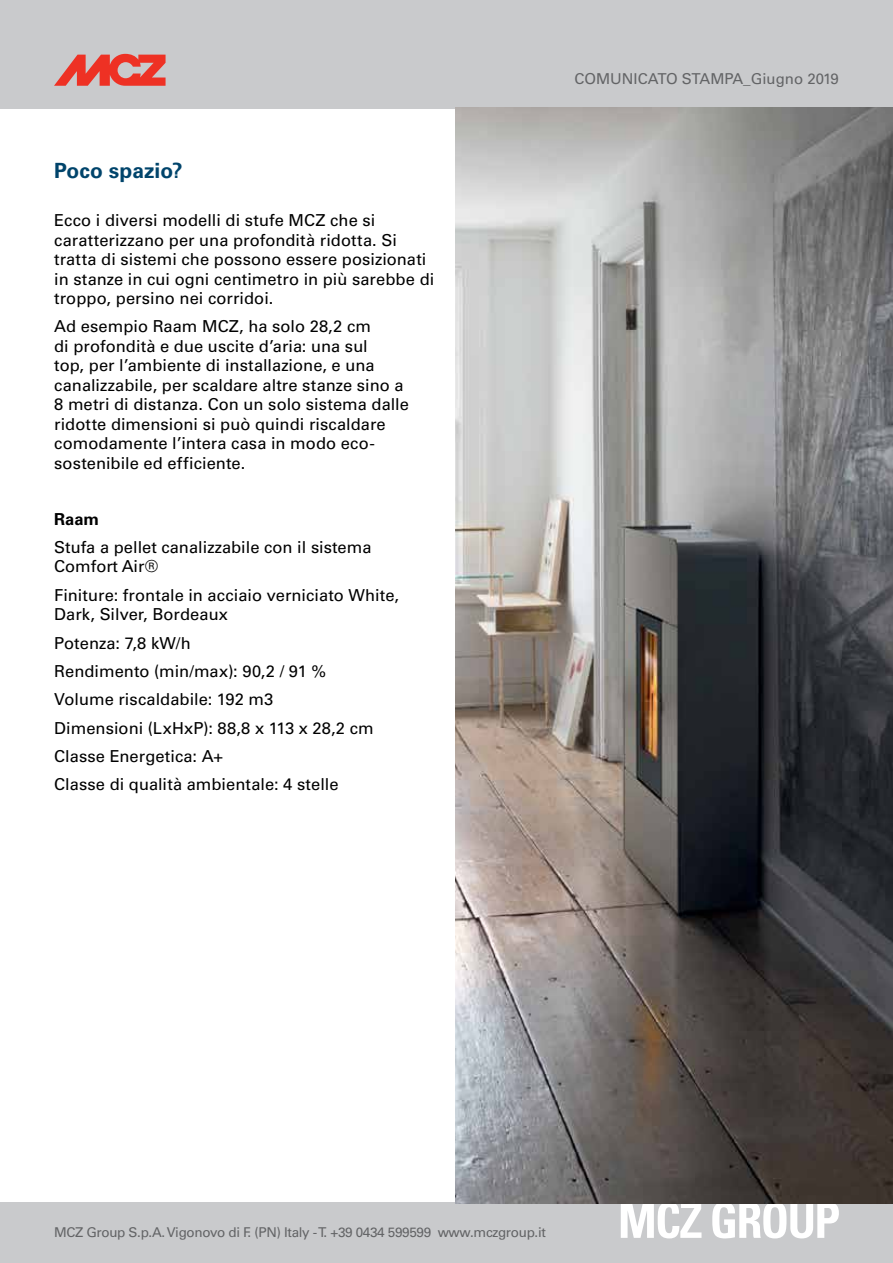
<style>
.page{position:relative;width:893px;height:1263px;background:#fff}
.page>*{position:absolute;margin:0;border:0;box-sizing:border-box;transform-origin:0 0}
.t1{font:700 21px "Univers";color:#00446b}
.t2{font:16.5px/19.5px "Univers";color:#000}
.t3{font:700 16.5px "Univers";color:#000}
.t4{font:15px "Univers";color:#636466}
.t5{font:13.5px "Univers";letter-spacing:-.025em;color:#636466}
</style>
<div class="page">
<div style="left:0;top:1202px;width:893px;height:61px;background:#c9cacc"></div>
<svg style="left:621px;top:1203px;width:80px;height:35px"></svg>
<svg style="left:712px;top:1203px;width:127px;height:35px"></svg>
<div style="left:0;top:0;width:893px;height:108px;background:#c9cacc"></div>
<svg style="left:54px;top:54px;width:112px;height:32px"></svg>
<img style="left:455px;top:108px;width:438px;height:1095px">
<p class="t1" style="left:54px;top:158px;width:130px">Poco spazio?</p>
<p class="t2" style="left:54px;top:211px;width:382px">Ecco i diversi modelli di stufe MCZ che si caratterizzano per una profondità ridotta. Si tratta di sistemi che possono essere posizionati in stanze in cui ogni centimetro in più sarebbe di troppo, persino nei corridoi.</p>
<p class="t2" style="left:54px;top:317px;width:356px">Ad esempio Raam MCZ, ha solo 28,2 cm<br>di profondità e due uscite d’aria: una sul<br>top, per l’ambiente di installazione, e una canalizzabile, per scaldare altre stanze sino a 8 metri di distanza. Con un solo sistema dalle ridotte dimensioni si può quindi riscaldare comodamente l’intera casa in modo eco&shy;sostenibile ed efficiente.</p>
<p class="t3" style="left:54px;top:509px;width:46px">Raam</p>
<p class="t2" style="left:54px;top:537px;width:319px">Stufa a pellet canalizzabile con il sistema<br>Comfort Air®</p>
<p class="t2" style="left:54px;top:585px;width:346px">Finiture: frontale in acciaio verniciato White,<br>Dark, Silver, Bordeaux</p>
<p class="t2" style="left:54px;top:629px;width:321px;line-height:28.3px">Potenza: 7,8 kW/h<br>Rendimento (min/max): 90,2 / 91 %<br>Volume riscaldabile: 192 m3<br>Dimensioni (LxHxP): 88,8 x 113 x 28,2 cm<br>Classe Energetica: A+<br>Classe di qualità ambientale: 4 stelle</p>
<p class="t4" style="left:574px;top:69px;width:266px">COMUNICATO STAMPA_Giugno 2019</p>
<p class="t5" style="left:54px;top:1224px;width:493px">MCZ Group S.p.A. Vigonovo di F. (PN) Italy - T. +39 0434 599599 www.mczgroup.it</p>
</div>
